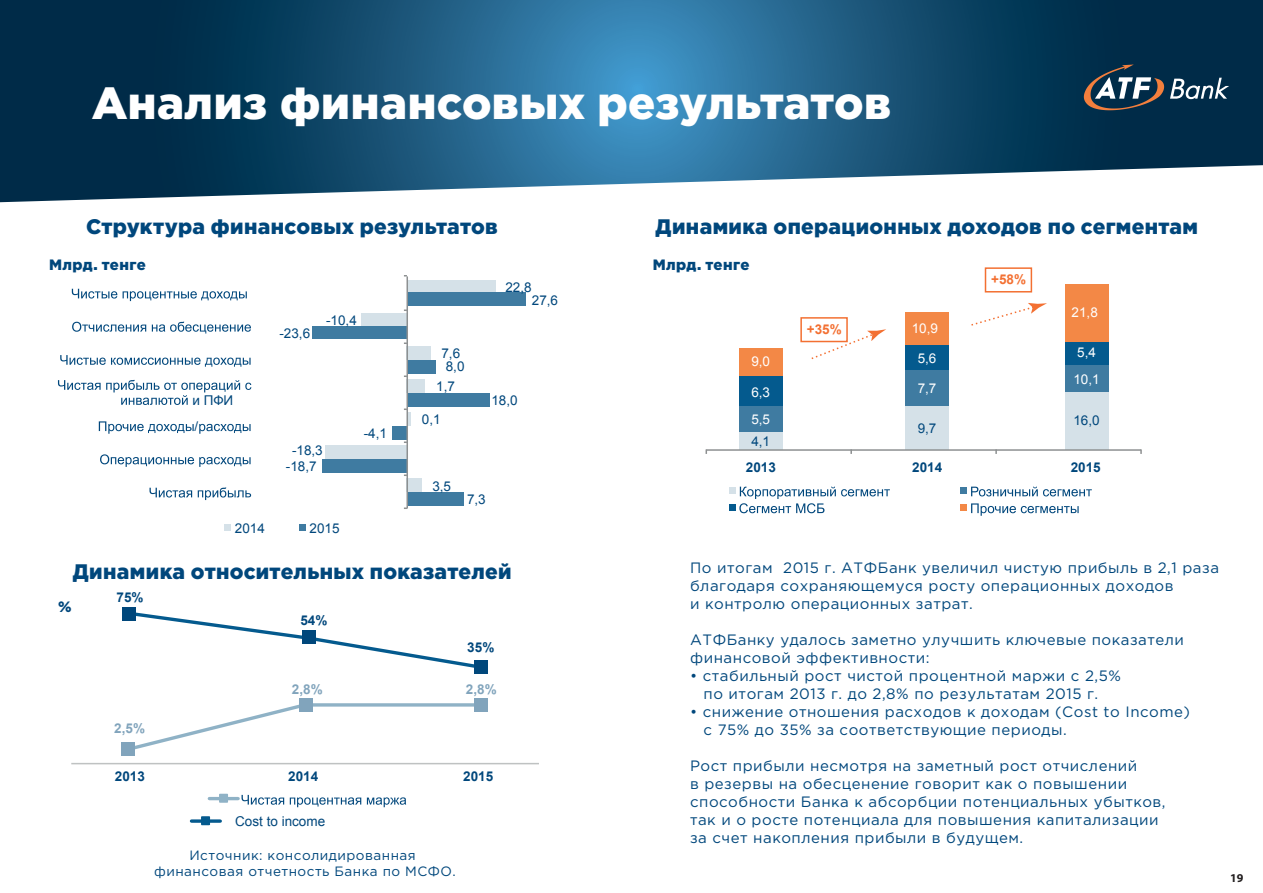
<style>
.page{position:relative;width:1263px;height:893px;background:#fff}
.page>*{position:absolute;margin:0;border:0;box-sizing:border-box;transform-origin:0 0}
.t1{font:900 45px "Gotham Pro";letter-spacing:.01em;color:#fff}
.t2{font:900 21px "Gotham Pro";letter-spacing:.015em;color:#00477c}
.t3{font:15px/18px "Gotham Pro";letter-spacing:.035em;color:#00477c}
.t4{font:900 15px "Gotham Pro";letter-spacing:.02em;color:#00477c}
.t5{font:13.5px/26.2px "Arial";color:#00477c}
.t6{font:13.5px/16.2px "Gotham Pro";letter-spacing:.035em;color:#00477c;text-align:center}
.t7{font:700 13.5px "Arial";color:#00477c}
.t8{font:13.5px "Arial";color:#fff}
.t9{font:700 13.5px "Arial";color:#81a4bc}
.t10{font:700 13.5px "Arial";color:#f37032}
.t11{font:700 12px "Myriad Pro";color:#231f20}
</style>
<div class="page">
<div style="left:1065px;top:284px;width:43px;height:59px;background:#f38846"></div>
<svg style="left:0;top:0;width:1263px;height:202px;background:#2a5e7e"></svg>
<svg style="left:1084px;top:65px;width:145px;height:45px;background:#364f61"></svg>
<div style="left:407px;top:478px;width:15px;height:14px;background:#d5e1e8"></div>
<div style="left:326px;top:445px;width:81px;height:14px;background:#d5e1e8"></div>
<div style="left:407px;top:379px;width:18px;height:14px;background:#d5e1e8"></div>
<div style="left:407px;top:346px;width:24px;height:14px;background:#d5e1e8"></div>
<div style="left:361px;top:313px;width:46px;height:14px;background:#d5e1e8"></div>
<div style="left:407px;top:280px;width:88px;height:12px;background:#d5e1e8"></div>
<div style="left:407px;top:492px;width:57px;height:13px;background:#3f7ba1"></div>
<div style="left:322px;top:459px;width:85px;height:13px;background:#3f7ba1"></div>
<div style="left:392px;top:426px;width:14px;height:13px;background:#3f7ba1"></div>
<div style="left:407px;top:393px;width:82px;height:13px;background:#3f7ba1"></div>
<div style="left:407px;top:360px;width:28px;height:13px;background:#3f7ba1"></div>
<div style="left:312px;top:327px;width:95px;height:12px;background:#3f7ba1"></div>
<div style="left:407px;top:292px;width:118px;height:14px;background:#3f7ba1"></div>
<hr style="left:406px;top:276px;width:2px;height:233px;background:#8d9091">
<svg style="left:404px;top:408px;width:6px;height:18px"></svg>
<svg style="left:72px;top:289px;width:45px;height:10px"></svg>
<svg style="left:123px;top:291px;width:124px;height:10px"></svg>
<svg style="left:72px;top:322px;width:74px;height:10px"></svg>
<svg style="left:152px;top:322px;width:99px;height:12px"></svg>
<svg style="left:60px;top:355px;width:191px;height:12px"></svg>
<svg style="left:58px;top:380px;width:193px;height:25px"></svg>
<svg style="left:99px;top:421px;width:152px;height:13px"></svg>
<svg style="left:100px;top:454px;width:151px;height:13px"></svg>
<svg style="left:149px;top:488px;width:43px;height:9px"></svg>
<svg style="left:198px;top:487px;width:53px;height:13px"></svg>
<div style="left:224px;top:524px;width:7px;height:7px;background:#d5e1e8"></div>
<div style="left:299px;top:524px;width:7px;height:7px;background:#3f7ba1"></div>
<svg style="left:191px;top:819px;width:29px;height:4px"></svg>
<div style="left:201px;top:816px;width:9px;height:9px;background:#045a8e;border:2px solid #045a8e"></div>
<hr style="left:71px;top:763px;width:468px;height:1px;background:#bfc2c2">
<svg style="left:135px;top:701px;width:340px;height:49px"></svg>
<div style="left:475px;top:698px;width:13px;height:14px;background:#81a4bc"></div>
<div style="left:299px;top:698px;width:14px;height:14px;background:#81a4bc"></div>
<div style="left:121px;top:742px;width:14px;height:14px;background:#81a4bc"></div>
<hr style="left:209px;top:797px;width:29px;height:3px;background:#8fb2c6">
<div style="left:219px;top:794px;width:9px;height:9px;background:#8fb2c6;border:2px solid #8fb2c6"></div>
<svg style="left:242px;top:795px;width:42px;height:10px"></svg>
<svg style="left:290px;top:797px;width:71px;height:10px"></svg>
<svg style="left:367px;top:797px;width:39px;height:10px"></svg>
<svg style="left:127px;top:612px;width:347px;height:56px"></svg>
<div style="left:474px;top:660px;width:13px;height:14px;background:#00477b"></div>
<div style="left:122px;top:607px;width:14px;height:13px;background:#00477b"></div>
<div style="left:302px;top:631px;width:13px;height:13px;background:#00477b"></div>
<div style="left:1065px;top:392px;width:43px;height:58px;background:#d5e1e8"></div>
<div style="left:905px;top:406px;width:43px;height:43px;background:#d5e1e8"></div>
<div style="left:739px;top:431px;width:44px;height:18px;background:#d5e1e8"></div>
<div style="left:1065px;top:365px;width:43px;height:27px;background:#3f7ba1"></div>
<div style="left:905px;top:370px;width:43px;height:36px;background:#3f7ba1"></div>
<div style="left:739px;top:406px;width:44px;height:25px;background:#3f7ba1"></div>
<div style="left:1065px;top:342px;width:43px;height:23px;background:#045a8e"></div>
<div style="left:905px;top:344px;width:43px;height:26px;background:#045a8e"></div>
<div style="left:739px;top:376px;width:44px;height:30px;background:#045a8e"></div>
<div style="left:905px;top:312px;width:43px;height:32px;background:#f38846"></div>
<div style="left:739px;top:348px;width:44px;height:28px;background:#f38846"></div>
<hr style="left:706px;top:449px;width:435px;height:2px;background:#8d9091">
<div style="left:729px;top:487px;width:7px;height:7px;background:#d5e1e8"></div>
<div style="left:960px;top:487px;width:7px;height:7px;background:#3f7ba1"></div>
<svg style="left:971px;top:487px;width:121px;height:9px"></svg>
<div style="left:729px;top:504px;width:7px;height:6px;background:#045a8e"></div>
<svg style="left:739px;top:487px;width:151px;height:26px"></svg>
<div style="left:960px;top:504px;width:7px;height:6px;background:#f38846"></div>
<svg style="left:971px;top:503px;width:108px;height:13px"></svg>
<svg style="left:810px;top:329px;width:76px;height:31px"></svg>
<svg style="left:971px;top:303px;width:76px;height:23px"></svg>
<div style="left:800px;top:317px;width:48px;height:25px;border:2px solid #f37032"></div>
<div style="left:985px;top:267px;width:47px;height:26px;border:2px solid #f37032"></div>
<h1 class="t1" style="left:92px;top:77px;width:801px">Анализ финансовых результатов</h1>
<h2 class="t2" style="left:86px;top:214px;width:413px">Структура финансовых результатов</h2>
<h2 class="t2" style="left:655px;top:214px;width:544px">Динамика операционных доходов по сегментам</h2>
<p class="t4" style="left:49px;top:256px;width:98px">Млрд. тенге</p>
<p class="t4" style="left:653px;top:256px;width:98px">Млрд. тенге</p>
<p class="t5" style="left:279px;top:320px;width:32px">-23,6</p>
<p class="t5" style="left:326px;top:307px;width:32px">-10,4</p>
<p class="t5" style="left:505px;top:274px;width:28px">22,8</p>
<p class="t5" style="left:532px;top:287px;width:28px">27,6</p>
<p class="t10" style="left:807px;top:320px;width:36px">+35%</p>
<p class="t8" style="left:912px;top:319px;width:28px">10,9</p>
<p class="t10" style="left:991px;top:270px;width:36px">+58%</p>
<p class="t8" style="left:1071px;top:304px;width:28px">21,8</p>
<p class="t5" style="left:192px;top:387px;width:42px">и ПФИ /</p>
<p class="t5" style="left:292px;top:437px;width:32px">-18,3</p>
<p class="t5" style="left:286px;top:453px;width:32px">-18,7</p>
<p class="t5" style="left:235px;top:515px;width:32px">2014</p>
<p class="t5" style="left:310px;top:515px;width:32px">2015</p>
<p class="t5" style="left:364px;top:420px;width:25px">-4,1</p>
<p class="t5" style="left:441px;top:340px;width:20px">7,6</p>
<p class="t5" style="left:436px;top:373px;width:20px">1,7</p>
<p class="t5" style="left:422px;top:407px;width:20px">0,1</p>
<p class="t5" style="left:446px;top:354px;width:20px">8,0</p>
<p class="t5" style="left:491px;top:387px;width:28px">18,0</p>
<p class="t5" style="left:432px;top:473px;width:20px">3,5</p>
<p class="t5" style="left:467px;top:486px;width:20px">7,3</p>
<h2 class="t2" style="left:73px;top:559px;width:440px">Динамика относительных показателей</h2>
<p class="t4" style="left:58px;top:598px;width:15px">%</p>
<p class="t7" style="left:117px;top:588px;width:29px">75%</p>
<p class="t9" style="left:114px;top:720px;width:32px">2,5%</p>
<p class="t7" style="left:300px;top:611px;width:29px">54%</p>
<p class="t7" style="left:467px;top:638px;width:29px">35%</p>
<p class="t9" style="left:292px;top:680px;width:32px">2,8%</p>
<p class="t9" style="left:466px;top:680px;width:32px">2,8%</p>
<p class="t7" style="left:115px;top:767px;width:32px">2013</p>
<p class="t7" style="left:288px;top:767px;width:32px">2014</p>
<p class="t7" style="left:463px;top:767px;width:32px">2015</p>
<p class="t5" style="left:235px;top:808px;width:92px">Cost to income</p>
<p class="t6" style="left:154px;top:847px;width:303px">Источник: консолидированная финансовая отчетность Банка по МСФО.</p>
<p class="t8" style="left:751px;top:352px;width:20px">9,0</p>
<p class="t8" style="left:751px;top:383px;width:20px">6,3</p>
<p class="t8" style="left:918px;top:349px;width:20px">5,6</p>
<p class="t8" style="left:918px;top:380px;width:20px">7,7</p>
<p class="t8" style="left:1077px;top:343px;width:20px">5,4</p>
<p class="t8" style="left:1073px;top:370px;width:28px">10,1</p>
<p class="t8" style="left:751px;top:410px;width:20px">5,5</p>
<p class="t5" style="left:1073px;top:407px;width:28px">16,0</p>
<p class="t5" style="left:918px;top:415px;width:20px">9,7</p>
<p class="t5" style="left:751px;top:428px;width:20px">4,1</p>
<p class="t7" style="left:746px;top:458px;width:32px">2013</p>
<p class="t7" style="left:912px;top:458px;width:32px">2014</p>
<p class="t7" style="left:1071px;top:458px;width:32px">2015</p>
<p class="t3" style="left:690px;top:558px;width:530px">По итогам 2015 г. АТФБанк увеличил чистую прибыль в 2,1 раза благодаря сохраняющемуся росту операционных доходов<br>и контролю операционных затрат.</p>
<p class="t3" style="left:690px;top:630px;width:495px">АТФБанку удалось заметно улучшить ключевые показатели финансовой эффективности:</p>
<p class="t3" style="left:704px;top:666px;width:419px;text-indent:-14px">• стабильный рост чистой процентной маржи с 2,5% по итогам 2013 г. до 2,8% по результатам 2015 г.</p>
<p class="t3" style="left:704px;top:702px;width:488px;text-indent:-14px">• снижение отношения расходов к доходам (Cost to Income) с 75% до 35% за соответствующие периоды.</p>
<p class="t3" style="left:690px;top:756px;width:477px">Рост прибыли несмотря на заметный рост отчислений<br>в резервы на обесценение говорит как о повышении способности Банка к абсорбции потенциальных убытков, так и о росте потенциала для повышения капитализации за счет накопления прибыли в будущем.</p>
<p class="t11" style="left:1230px;top:870px;width:15px">19</p>
</div>
